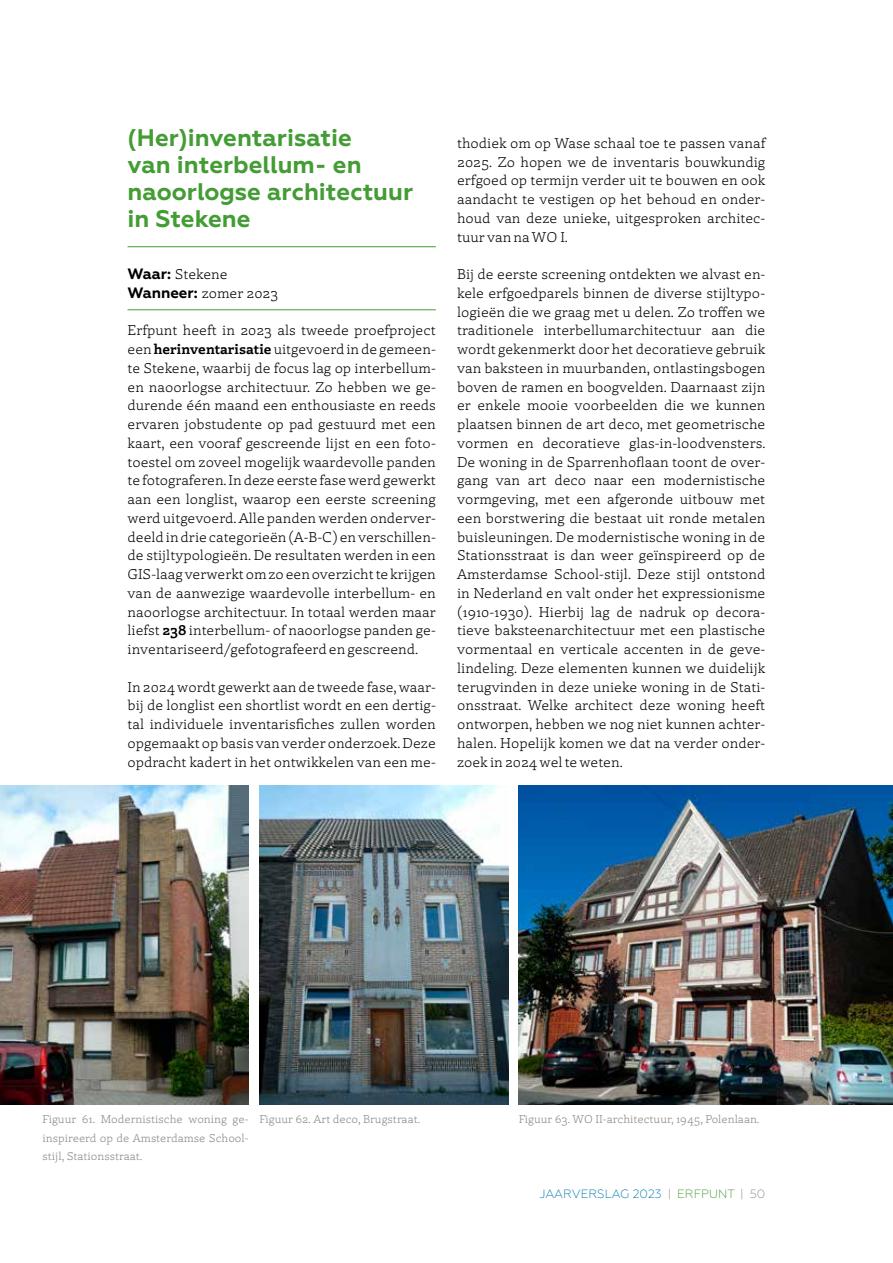
<style>
.page{position:relative;width:893px;height:1263px;background:#fff}
.page>*{position:absolute;margin:0;border:0;box-sizing:border-box;transform-origin:0 0}
.t1{font:700 24px/27px "Geometria";color:#439c34}
.t2{font:15px/18.8px "Laski Slab";color:#000;text-align:justify}
.t3{font:12px/18.8px "Laski Slab";color:#878786;text-align:justify}
.t4{font:300 12px "Geometria";color:#0077ad}
.s1{font-family:"Geometria";font-weight:700}
.s2{font-weight:700}
.s3{color:#878786}
.s4{color:#439c34}
</style>
<div class="page">
<hr style="left:128px;top:246px;width:308px;height:1px;background:#439c34">
<hr style="left:128px;top:309px;width:308px;height:1px;background:#439c34">
<img style="left:0;top:785px;width:249px;height:319px">
<img style="left:259px;top:785px;width:249px;height:319px">
<img style="left:519px;top:785px;width:374px;height:319px">
<h1 class="t1" style="left:128px;top:125px;width:287px">(Her)inventarisatie<br>van interbellum- en naoorlogse architectuur in Stekene</h1>
<p class="t2" style="left:128px;top:264px;width:152px"><span class="s1">Waar:</span> Stekene<br><span class="s1">Wanneer:</span> zomer 2023</p>
<p class="t2" style="left:128px;top:321px;width:310px">Erfpunt heeft in 2023 als tweede proefproject een <span class="s2">herinventarisatie</span> uitgevoerd in de gemeen&shy;te Stekene, waarbij de focus lag op interbellum&shy;en naoorlogse architectuur. Zo hebben we ge&shy;durende één maand een enthousiaste en reeds ervaren jobstudente op pad gestuurd met een kaart, een vooraf gescreende lijst en een foto&shy;toestel om zoveel mogelijk waardevolle panden te fotograferen. In deze eerste fase werd gewerkt aan een longlist, waarop een eerste screening werd uitgevoerd. Alle panden werden onderver&shy;deeld in drie categorieën (A-B-C) en verschillen&shy;de stijltypologieën. De resultaten werden in een GIS-laag verwerkt om zo een overzicht te krijgen van de aanwezige waardevolle interbellum- en naoorlogse architectuur. In totaal werden maar liefst <span class="s2">238</span> interbellum- of naoorlogse panden ge&shy;ïnventariseerd/gefotografeerd en gescreend.</p>
<p class="t2" style="left:128px;top:677px;width:310px">In 2024 wordt gewerkt aan de tweede fase, waar&shy;bij de longlist een shortlist wordt en een dertig&shy;tal individuele inventarisfiches zullen worden opgemaakt op basis van verder onderzoek. Deze opdracht kadert in het ontwikkelen van een me-</p>
<p class="t2" style="left:457px;top:133px;width:310px">thodiek om op Wase schaal toe te passen vanaf 2025. Zo hopen we de inventaris bouwkundig erfgoed op termijn verder uit te bouwen en ook aandacht te vestigen op het behoud en onder&shy;houd van deze unieke, uitgesproken architec&shy;tuur van na WO I.</p>
<p class="t2" style="left:457px;top:264px;width:310px">Bij de eerste screening ontdekten we alvast en&shy;kele erfgoedparels binnen de diverse stijltypo&shy;logieën die we graag met u delen. Zo troffen we traditionele interbellumarchitectuur aan die wordt gekenmerkt door het decoratieve gebruik van baksteen in muurbanden, ontlastingsbogen boven de ramen en boogvelden. Daarnaast zijn er enkele mooie voorbeelden die we kunnen plaatsen binnen de art deco, met geometrische vormen en decoratieve glas-in-loodvensters.<br>De woning in de Sparrenhoflaan toont de over&shy;gang van art deco naar een modernistische vormgeving, met een afgeronde uitbouw met een borstwering die bestaat uit ronde metalen buisleuningen. De modernistische woning in de Stationsstraat is dan weer geïnspireerd op de Amsterdamse School-stijl. Deze stijl ontstond in Nederland en valt onder het expressionisme (1910-1930). Hierbij lag de nadruk op decora&shy;tieve baksteenarchitectuur met een plastische vormentaal en verticale accenten in de geve&shy;lindeling. Deze elementen kunnen we duidelijk terugvinden in deze unieke woning in de Stati&shy;onsstraat. Welke architect deze woning heeft ontworpen, hebben we nog niet kunnen achter&shy;halen. Hopelijk komen we dat na verder onder&shy;zoek in 2024 wel te weten.</p>
<p class="t3" style="left:43px;top:1109px;width:208px">Figuur 61. Modernistische woning ge&shy;ïnspireerd op de Amsterdamse School&shy;stijl, Stationsstraat.</p>
<p class="t3" style="left:259px;top:1109px;width:162px">Figuur 62. Art deco, Brugstraat.</p>
<p class="t3" style="left:519px;top:1109px;width:242px">Figuur 63. WO II-architectuur, 1945, Polenlaan.</p>
<p class="t4" style="left:539px;top:1187px;width:228px">JAARVERSLAG 2023 <span class="s3">|</span> <span class="s4">ERFPUNT</span> <span class="s3">| 50</span></p>
</div>
